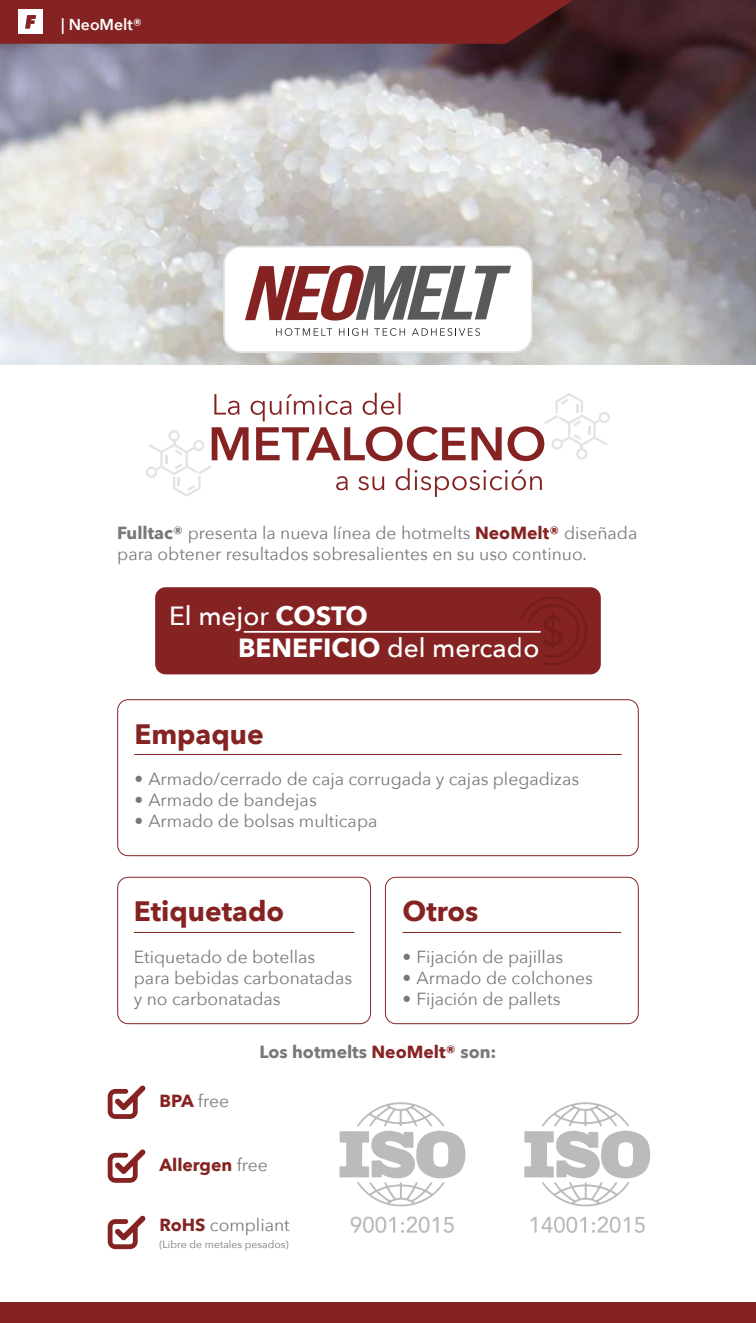
<style>
.page{position:relative;width:756px;height:1323px;background:#fff}
.page>*{position:absolute;margin:0;border:0;box-sizing:border-box;transform-origin:0 0}
.t1{font:700 28px "Avenir Next";color:#852323}
.t2{font:500 26.25px "Avenir Next";color:#fff}
.t3{font:17.5px/21px "Avenir Next";color:#787878}
.t4{font:700 17.5px "Avenir Next";color:#787878}
.t5{font:700 17.5px "Avenir Next";color:#852323}
.t6{font:600 15.75px "Avenir Next";color:#fff}
.t7{font:10.5px "Avenir Next";color:#787878}
.s1{font-weight:700}
.s2{font-weight:700;color:#852323}
.s3{color:#852323}
.s4{font-weight:400;color:#787878}
</style>
<div class="page">
<img style="left:0;top:0;width:756px;height:365px">
<div style="left:0;top:1302px;width:756px;height:21px;background:#852323"></div>
<svg style="left:0;top:0;width:587px;height:44px"></svg>
<div style="left:224px;top:247px;width:308px;height:105px;background:#fff;border-radius:18px"></div>
<div style="left:223px;top:246px;width:310px;height:107px;border:2px solid #e3e3e3;border-radius:18px"></div>
<svg style="left:245px;top:265px;width:266px;height:56px"></svg>
<svg style="left:276px;top:328px;width:56px;height:8px"></svg>
<svg style="left:339px;top:328px;width:29px;height:8px"></svg>
<svg style="left:374px;top:328px;width:31px;height:8px"></svg>
<svg style="left:412px;top:328px;width:68px;height:8px"></svg>
<div style="left:117px;top:699px;width:522px;height:157px;border:1px solid #852323;border-radius:10px"></div>
<div style="left:117px;top:877px;width:254px;height:147px;border:1px solid #852323;border-radius:10px"></div>
<div style="left:385px;top:877px;width:254px;height:147px;border:1px solid #852323;border-radius:10px"></div>
<svg style="left:146px;top:393px;width:464px;height:104px"></svg>
<svg style="left:108px;top:1085px;width:38px;height:34px"></svg>
<svg style="left:108px;top:1149px;width:38px;height:34px"></svg>
<svg style="left:108px;top:1216px;width:38px;height:33px"></svg>
<hr style="left:134px;top:754px;width:488px;height:1px;background:#852323">
<hr style="left:134px;top:932px;width:220px;height:1px;background:#852323">
<hr style="left:402px;top:932px;width:219px;height:1px;background:#852323">
<svg style="left:339px;top:1102px;width:127px;height:105px"></svg>
<svg style="left:351px;top:1217px;width:44px;height:16px"></svg>
<svg style="left:401px;top:1216px;width:53px;height:17px"></svg>
<svg style="left:524px;top:1102px;width:127px;height:105px"></svg>
<svg style="left:530px;top:1217px;width:56px;height:16px"></svg>
<svg style="left:592px;top:1216px;width:53px;height:17px"></svg>
<div style="left:155px;top:587px;width:446px;height:87px;background:#852323;border-radius:10px"></div>
<hr style="left:244px;top:631px;width:297px;height:2px;background:#fff">
<svg style="left:520px;top:596px;width:67px;height:69px"></svg>
<p class="t6" style="left:61px;top:11px;width:82px">| NeoMelt®</p>
<p class="t3" style="left:117px;top:522px;width:522px"><span class="s1">Fulltac®</span> presenta la nueva línea de hotmelts <span class="s2">NeoMelt®</span> diseñada para obtener resultados sobresalientes en su uso continuo.</p>
<h2 class="t2" style="left:169px;top:594px;width:200px">El mejor <span class="s1">COSTO</span></h2>
<h2 class="t2" style="left:238px;top:626px;width:303px"><span class="s1">BENEFICIO</span> del mercado</h2>
<h1 class="t1" style="left:134px;top:710px;width:131px">Empaque</h1>
<p class="t3" style="left:134px;top:768px;width:446px">• Armado/cerrado de caja corrugada y cajas plegadizas</p>
<p class="t3" style="left:134px;top:789px;width:184px">• Armado de bandejas</p>
<p class="t3" style="left:134px;top:810px;width:245px">• Armado de bolsas multicapa</p>
<h1 class="t1" style="left:134px;top:887px;width:152px">Etiquetado</h1>
<h1 class="t1" style="left:403px;top:887px;width:77px">Otros</h1>
<p class="t3" style="left:134px;top:946px;width:220px">Etiquetado de botellas para bebidas carbonatadas y no carbonatadas</p>
<p class="t3" style="left:402px;top:946px;width:162px">• Fijación de pajillas</p>
<p class="t3" style="left:402px;top:967px;width:192px">• Armado de colchones</p>
<p class="t3" style="left:402px;top:988px;width:160px">• Fijación de pallets</p>
<p class="t3" style="left:159px;top:1090px;width:71px"><span class="s2">BPA</span> free</p>
<p class="t4" style="left:260px;top:1037px;width:238px">Los hotmelts <span class="s3">NeoMelt®</span> son:</p>
<p class="t5" style="left:159px;top:1150px;width:110px">Allergen <span class="s4">free</span></p>
<p class="t3" style="left:159px;top:1214px;width:132px"><span class="s2">RoHS</span> compliant</p>
<p class="t7" style="left:159px;top:1236px;width:131px">(Libre de metales pesados)</p>
</div>
